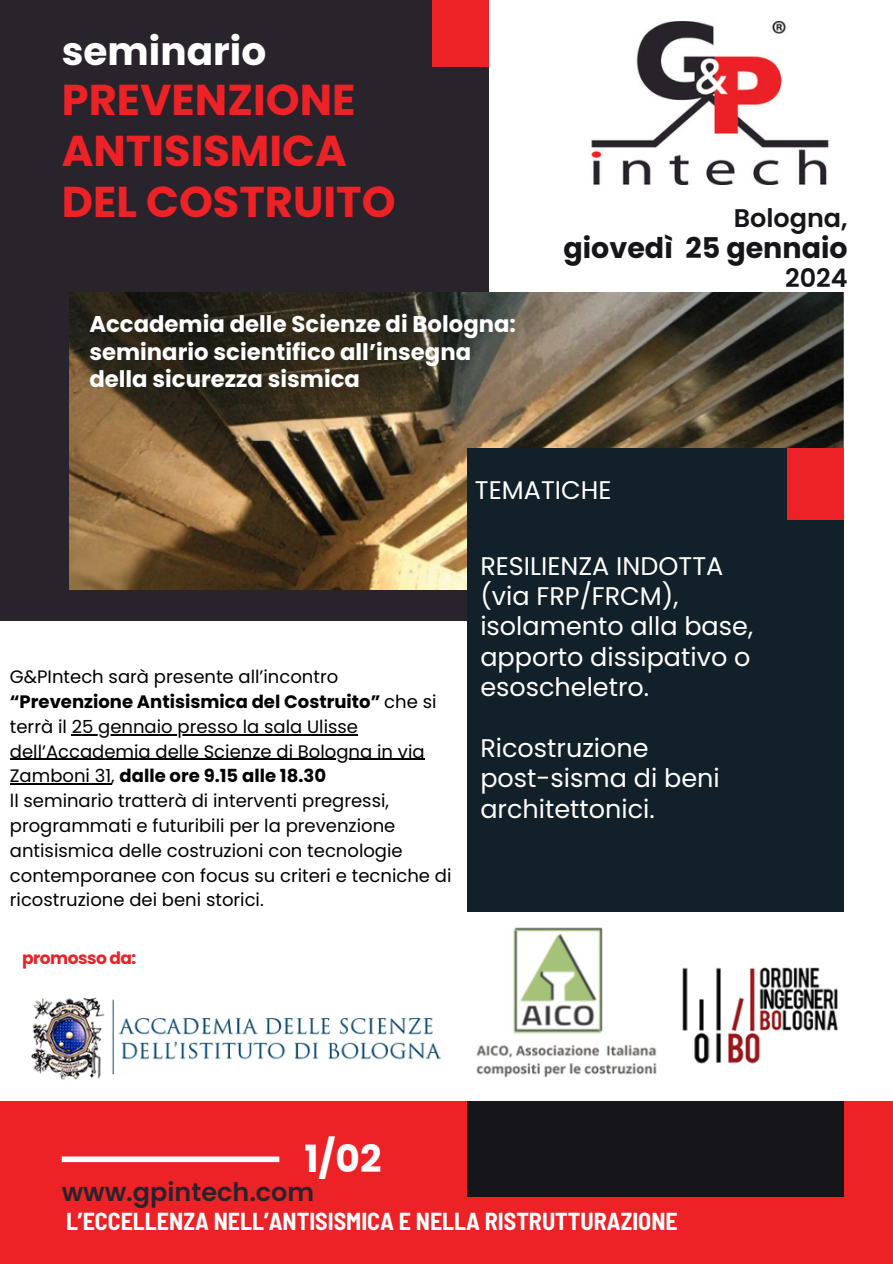
<style>
.page{position:relative;width:893px;height:1264px;background:#fff}
.page>*{position:absolute;margin:0;border:0;box-sizing:border-box;transform-origin:0 0}
.t1{font:700 43.05px/51px "Poppins";color:#ec2227}
.t2{font:700 39px "Poppins";color:#fff}
.t3{font:700 37.5px "Poppins";color:#fff}
.t4{font:700 28.5px "Poppins";color:#161519}
.t5{font:25.5px/30.3px "Poppins";color:#fff}
.t6{font:600 25.5px "Poppins";color:#29242b}
.t7{font:600 25.5px "Poppins";color:#161519}
.t8{font:700 semi-condensed 24px "Barlow";color:#fff}
.t9{font:700 22.8px/27.3px "Poppins";color:#fff}
.t10{font:18px/24.8px "Poppins";color:#000}
.t11{font:700 17.1px "Poppins";letter-spacing:-.03em;color:#ec2227}
.s1{font-weight:700}
</style>
<div class="page">
<div style="left:0;top:0;width:489px;height:620px;background:#29242b"></div>
<div style="left:0;top:1100px;width:892px;height:163px;background:#ec2227"></div>
<img style="left:69px;top:293px;width:775px;height:297px">
<img style="left:467px;top:911px;width:205px;height:167px">
<div style="left:467px;top:448px;width:377px;height:463px;background:#122029"></div>
<div style="left:787px;top:448px;width:57px;height:71px;background:#ec2227"></div>
<div style="left:467px;top:1100px;width:377px;height:96px;background:#161519"></div>
<div style="left:62px;top:1156px;width:217px;height:6px;background:#fff"></div>
<img style="left:591px;top:22px;width:238px;height:163px">
<div style="left:432px;top:0;width:57px;height:66px;background:#ec2227"></div>
<img style="left:31px;top:997px;width:411px;height:83px">
<img style="left:682px;top:967px;width:156px;height:97px">
<hr style="left:72px;top:734px;width:286px;height:1px;background:#000">
<hr style="left:10px;top:758px;width:414px;height:2px;background:#000">
<hr style="left:10px;top:783px;width:101px;height:1px;background:#000">
<p class="t2" style="left:62px;top:24px;width:206px">seminario</p>
<p class="t1" style="left:62px;top:75px;width:335px">PREVENZIONE<br>ANTISISMICA<br>DEL COSTRUITO</p>
<p class="t9" style="left:89px;top:311px;width:428px">Accademia delle Scienze di Bologna:</p>
<h5 class="t9" style="left:89px;top:338px;width:383px">seminario scientifico all’insegna della sicurezza sismica</h5>
<h6 class="t7" style="left:733px;top:200px;width:115px">Bologna,</h6>
<h6 class="t4" style="left:563px;top:228px;width:285px">giovedì 25 gennaio</h6>
<h6 class="t7" style="left:785px;top:260px;width:64px">2024</h6>
<p class="t10" style="left:10px;top:664px;width:428px">G&amp;PIntech sarà presente all’incontro <span class="s1">“Prevenzione Antisismica del Costruito”</span> che si terrà il 25 gennaio presso la sala Ulisse</p>
<p class="t10" style="left:10px;top:739px;width:443px">dell’Accademia delle Scienze di Bologna in via Zamboni 31, <span class="s1">dalle ore 9.15 alle 18.30<br></span>ll seminario tratterà di interventi pregressi, programmati e futuribili per la prevenzione antisismica delle costruzioni con tecnologie contemporanee con focus su criteri e tecniche di ricostruzione dei beni storici.</p>
<p class="t11" style="left:22px;top:946px;width:116px">promosso da:</p>
<h3 class="t5" style="left:475px;top:475px;width:138px">TEMATICHE</h3>
<p class="t5" style="left:480px;top:550px;width:244px">RESILIENZA INDOTTA</p>
<p class="t5" style="left:480px;top:581px;width:199px">(via FRP/FRCM),</p>
<p class="t5" style="left:480px;top:611px;width:274px">isolamento alla base,</p>
<p class="t5" style="left:480px;top:641px;width:272px">apporto dissipativo o esoscheletro.</p>
<p class="t5" style="left:480px;top:732px;width:170px">Ricostruzione</p>
<p class="t5" style="left:480px;top:763px;width:241px">post-sisma di beni architettonici.</p>
<h3 class="t3" style="left:304px;top:1132px;width:78px">1/02</h3>
<p class="t6" style="left:62px;top:1174px;width:254px">www.gpintech.com</p>
<p class="t8" style="left:66px;top:1206px;width:613px">L’ECCELLENZA NELL’ANTISISMICA E NELLA RISTRUTTURAZIONE</p>
</div>
